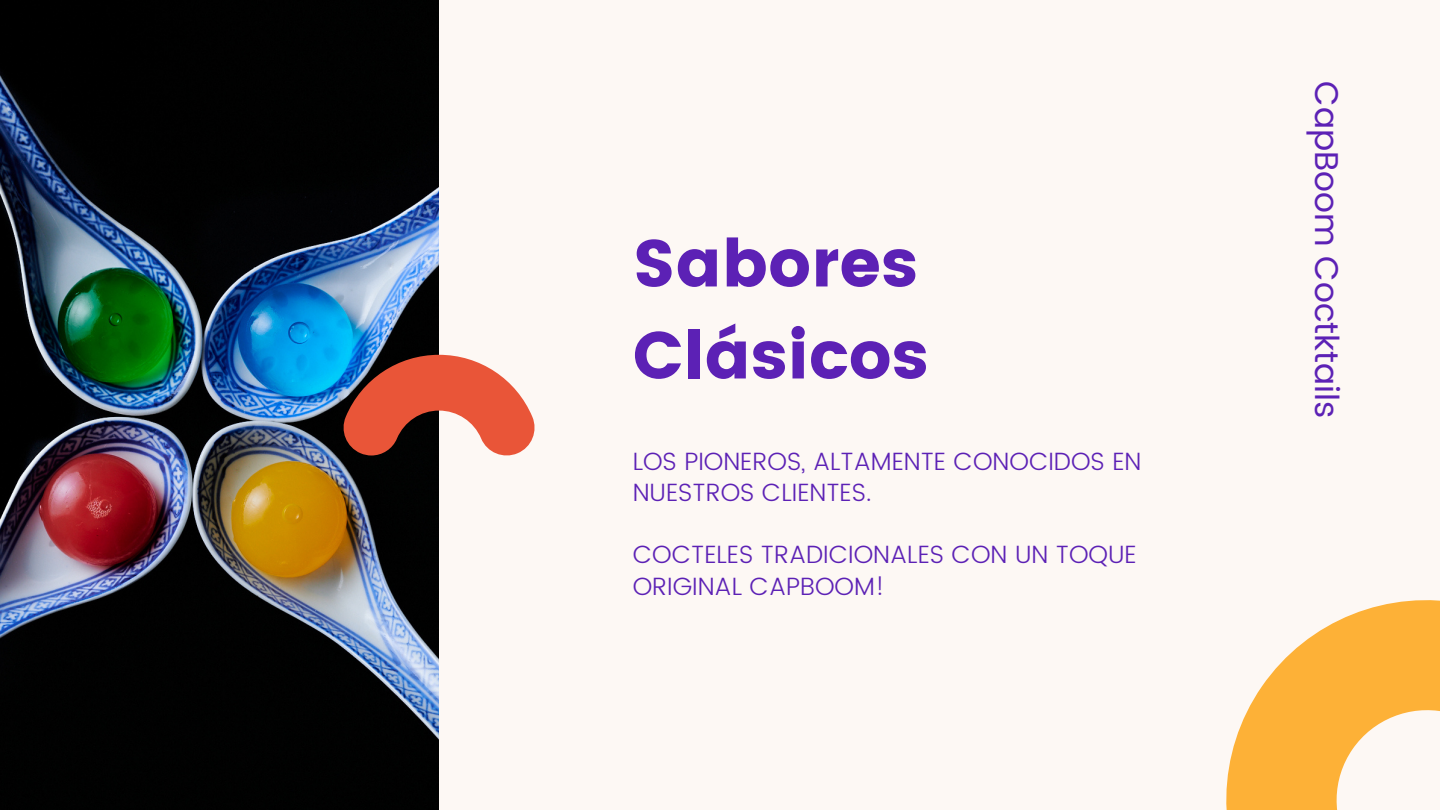
<style>
.page{position:relative;width:1440px;height:810px;background:#fdf8f4}
.page>*{position:absolute;margin:0;border:0;box-sizing:border-box;transform-origin:0 0}
.t1{font:66.2px/92px "Poppins";color:#5c21b5}
.t2{font:33px "Poppins";color:#5c21b5}
.t3{font:300 25px/31.2px "Poppins";color:#5c21b5}
</style>
<div class="page">
<svg style="left:1226px;top:600px;width:214px;height:210px;fill:#fdb137"></svg>
<img style="left:0;top:0;width:439px;height:810px">
<svg style="left:340px;top:355px;width:195px;height:104px"></svg>
<h1 class="t1" style="left:633px;top:218px;width:297px">Sabores<br>Clásicos</h1>
<p class="t3" style="left:633px;top:446px;width:510px">LOS PIONEROS, ALTAMENTE CONOCIDOS EN<br>NUESTROS CLIENTES.</p>
<p class="t3" style="left:633px;top:539px;width:505px">COCTELES TRADICIONALES CON UN TOQUE<br>ORIGINAL CAPBOOM!</p>
<h2 class="t2" style="left:1346px;top:81px;width:339px;rotate:90deg">CapBoom Coctktails</h2>
</div>
